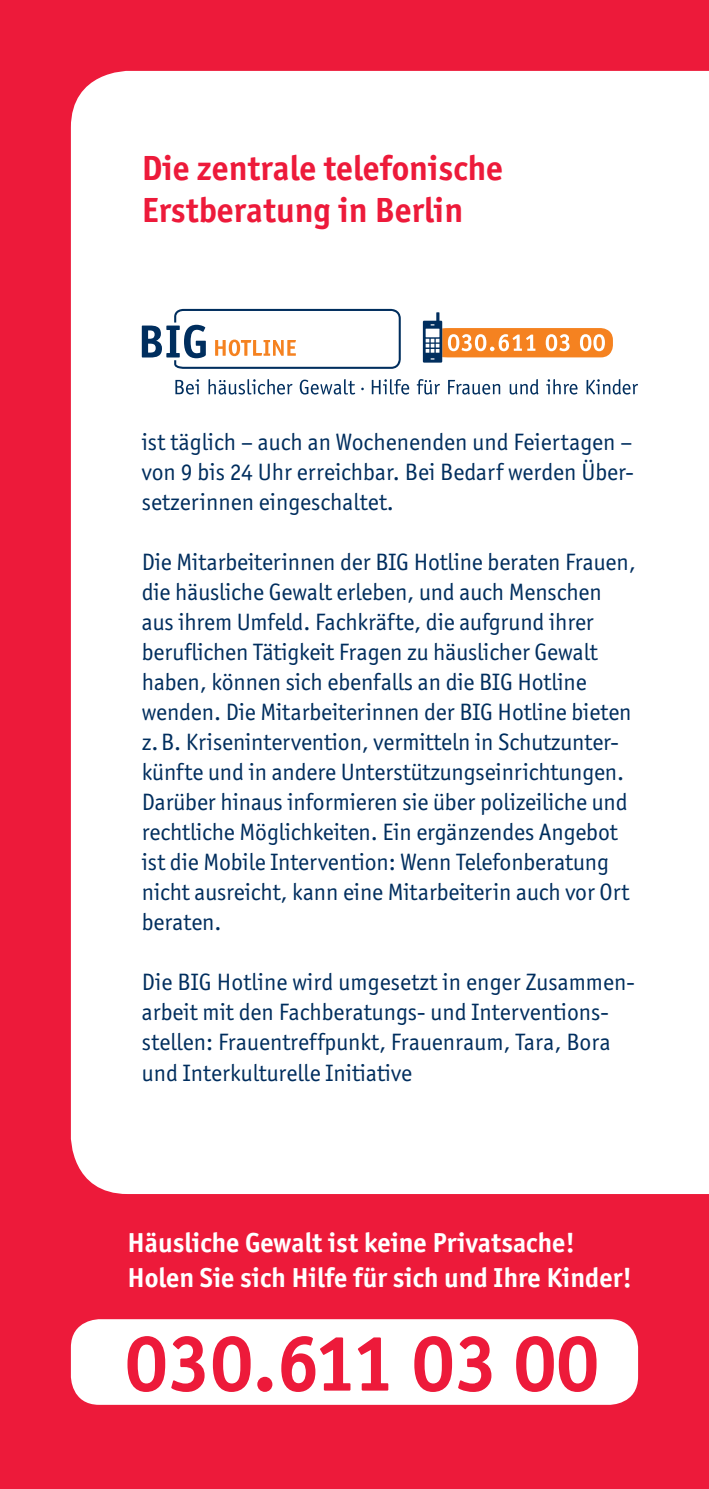
<style>
.page{position:relative;width:709px;height:1489px;background:#fff}
.page>*{position:absolute;margin:0;border:0;box-sizing:border-box;transform-origin:0 0}
.t1{font:700 35px/42px "Officina Sans ITC";color:#ed1a3a}
.t2{font:700 27.5px/35px "Officina Sans ITC";color:#fff}
.t3{font:23.75px/30px "Officina Sans ITC Boo";letter-spacing:-.005em;color:#002e5e}
</style>
<div class="page">
<div style="left:0;top:0;width:709px;height:1488px;background:#ed1a3a"></div>
<div style="left:71px;top:71px;width:638px;height:1122px;background:#fff"></div>
<svg style="left:423px;top:312px;width:190px;height:50px;background:#eabd96"></svg>
<svg style="left:142px;top:309px;width:259px;height:60px;background:#dadcdf"></svg>
<svg style="left:175px;top:379px;width:24px;height:15px"></svg>
<svg style="left:208px;top:379px;width:84px;height:15px"></svg>
<svg style="left:300px;top:379px;width:55px;height:15px"></svg>
<svg style="left:372px;top:379px;width:37px;height:15px"></svg>
<svg style="left:417px;top:379px;width:23px;height:15px"></svg>
<svg style="left:448px;top:380px;width:52px;height:14px"></svg>
<svg style="left:509px;top:379px;width:29px;height:15px"></svg>
<svg style="left:546px;top:379px;width:31px;height:15px"></svg>
<svg style="left:586px;top:379px;width:52px;height:15px"></svg>
<div style="left:71px;top:1318px;width:567px;height:86px;background:#fff;border-radius:28px"></div>
<svg style="left:127px;top:1336px;width:469px;height:55px"></svg>
<h1 class="t1" style="left:142px;top:147px;width:363px">Die zentrale telefonische<br>Erstberatung in Berlin</h1>
<p class="t3" style="left:142px;top:427px;width:493px;text-align:justify">ist täglich – auch an Wochenenden und Feiertagen – von 9 bis 24 Uhr erreichbar. Bei Bedarf werden Über&shy;setzerinnen eingeschaltet.</p>
<p class="t3" style="left:142px;top:547px;width:495px">Die Mitarbeiterinnen der BIG Hotline beraten Frauen, die häusliche Gewalt erleben, und auch Menschen aus ihrem Umfeld. Fachkräfte, die aufgrund ihrer beruflichen Tätigkeit Fragen zu häuslicher Gewalt haben, können sich ebenfalls an die BIG Hotline wenden. Die Mitarbeiterinnen der BIG Hotline bieten z.B. Krisenintervention, vermitteln in Schutzunter&shy;künfte und in andere Unterstützungseinrichtungen.<br>Darüber hinaus informieren sie über polizeiliche und rechtliche Möglichkeiten. Ein ergänzendes Angebot ist die Mobile Intervention: Wenn Telefonberatung nicht ausreicht, kann eine Mitarbeiterin auch vor Ort beraten.</p>
<p class="t3" style="left:142px;top:967px;width:494px">Die BIG Hotline wird umgesetzt in enger Zusammen&shy;arbeit mit den Fachberatungs- und Interventions&shy;stellen: Frauentreffpunkt, Frauenraum, Tara, Bora und Interkulturelle Initiative</p>
<p class="t2" style="left:127px;top:1224px;width:506px">Häusliche Gewalt ist keine Privatsache!<br>Holen Sie sich Hilfe für sich und Ihre Kinder!</p>
</div>
